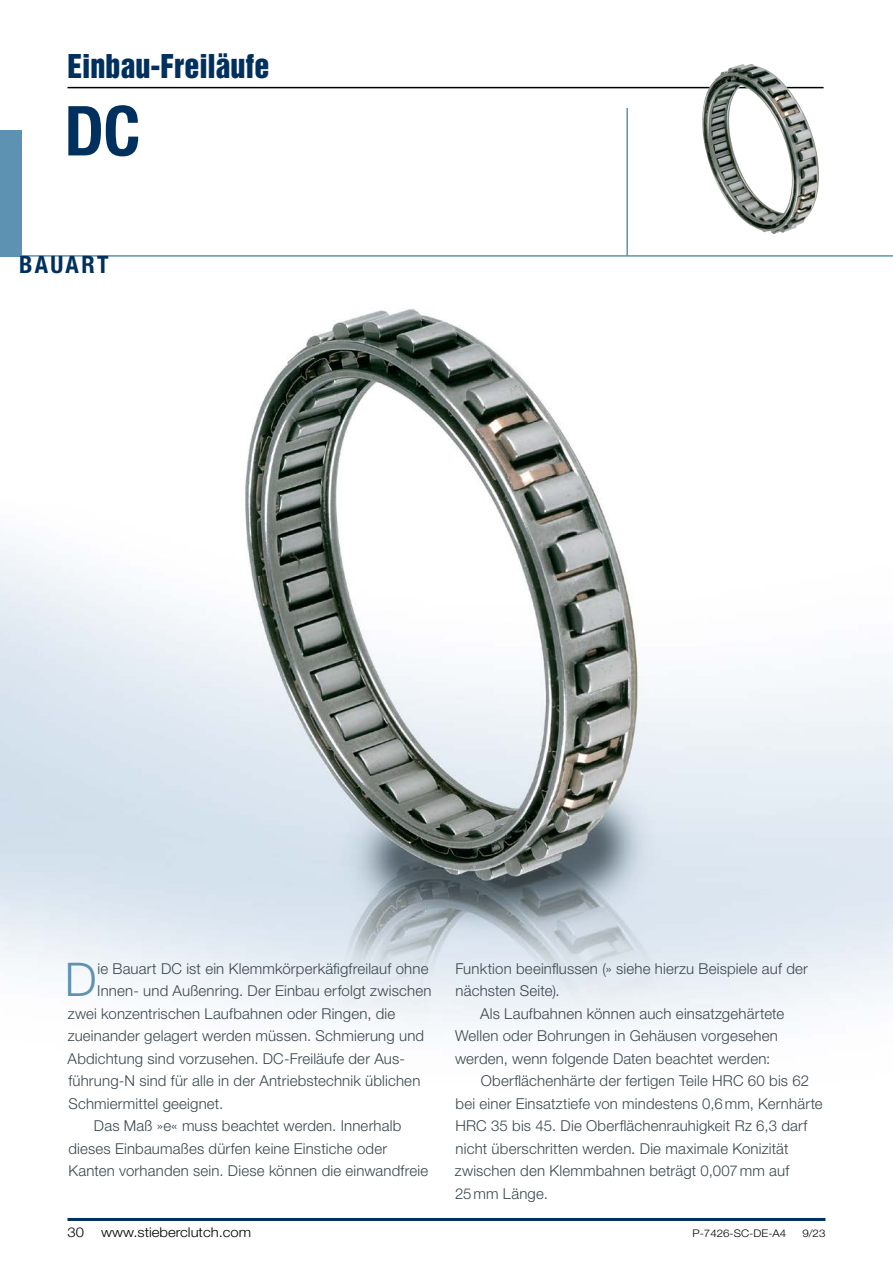
<style>
.page{position:relative;width:893px;height:1263px;background:#fff}
.page>*{position:absolute;margin:0;border:0;box-sizing:border-box;transform-origin:0 0}
.t1{font:700 condensed 69px "Helvetica Neue LT Std";color:#00305e}
.t2{font:300 46.5px "Helvetica Neue LT Std";color:#5d92b2}
.t3{font:30px "Helvetica Inserat LT Std";color:#00305e}
.t4{font:700 condensed 24px "Helvetica Neue LT Std";letter-spacing:.095em;color:#00305e}
.t5{font:300 15px "Helvetica Neue LT Std";letter-spacing:.01em;color:#3a464d}
.t6{font:300 13.5px "Helvetica Neue LT Std";color:#000;scale:1.1 1}
.t7{font:300 10.5px "Helvetica Neue LT Std";color:#000;scale:1.1 1}
</style>
<div class="page">
<hr style="left:68px;top:87px;width:756px;height:1px;background:#000">
<img style="left:0;top:309px;width:893px;height:719px">
<hr style="left:626px;top:108px;width:2px;height:148px;background:#5d92b2">
<hr style="left:0;top:255px;width:893px;height:2px;background:#5d92b2">
<div style="left:0;top:130px;width:21px;height:126px;background:#5d92b2"></div>
<img style="left:701px;top:64px;width:119px;height:170px">
<hr style="left:68px;top:1218px;width:757px;height:3px;background:#00305e">
<h3 class="t3" style="left:68px;top:48px;width:203px">Einbau-Freiläufe</h3>
<h1 class="t1" style="left:64px;top:89px;width:77px">DC</h1>
<h3 class="t4" style="left:19px;top:250px;width:91px">BAUART</h3>
<h2 class="t2" style="left:65px;top:951px;width:33px">D</h2>
<p class="t5" style="left:98px;top:959px;width:332px">ie Bauart DC ist ein Klemmkörperkäfigfreilauf ohne</p>
<p class="t5" style="left:97px;top:982px;width:336px">Innen- und Außenring. Der Einbau erfolgt zwischen</p>
<p class="t5" style="left:68px;top:1004px;width:329px">zwei konzentrischen Laufbahnen oder Ringen, die</p>
<p class="t5" style="left:68px;top:1027px;width:358px">zueinander gelagert werden müssen. Schmierung und</p>
<p class="t5" style="left:68px;top:1049px;width:339px">Abdichtung sind vorzusehen. DC-Freiläufe der Aus-</p>
<p class="t5" style="left:68px;top:1072px;width:353px">führung-N sind für alle in der Antriebstechnik üblichen</p>
<p class="t5" style="left:68px;top:1094px;width:156px">Schmiermittel geeignet.</p>
<p class="t5" style="left:94px;top:1117px;width:309px">Das Maß »e« muss beachtet werden. Innerhalb</p>
<p class="t5" style="left:68px;top:1139px;width:320px">dieses Einbaumaßes dürfen keine Einstiche oder</p>
<p class="t5" style="left:68px;top:1162px;width:361px">Kanten vorhanden sein. Diese können die einwandfreie</p>
<p class="t5" style="left:455px;top:959px;width:354px">Funktion beeinflussen (» siehe hierzu Beispiele auf der</p>
<p class="t5" style="left:456px;top:982px;width:106px">nächsten Seite).</p>
<p class="t5" style="left:480px;top:1004px;width:306px">Als Laufbahnen können auch einsatzgehärtete</p>
<p class="t5" style="left:455px;top:1027px;width:324px">Wellen oder Bohrungen in Gehäusen vorgesehen</p>
<p class="t5" style="left:455px;top:1049px;width:317px">werden, wenn folgende Daten beachtet werden:</p>
<p class="t5" style="left:481px;top:1072px;width:330px">Oberflächenhärte der fertigen Teile HRC 60 bis 62</p>
<p class="t5" style="left:456px;top:1094px;width:369px">bei einer Einsatztiefe von mindestens 0,6mm, Kernhärte</p>
<p class="t5" style="left:455px;top:1117px;width:353px">HRC 35 bis 45. Die Oberflächenrauhigkeit Rz 6,3 darf</p>
<p class="t5" style="left:456px;top:1139px;width:334px">nicht überschritten werden. Die maximale Konizität</p>
<p class="t5" style="left:455px;top:1162px;width:336px">zwischen den Klemmbahnen beträgt 0,007mm auf</p>
<p class="t5" style="left:455px;top:1184px;width:94px">25mm Länge.</p>
<p class="t6" style="left:68px;top:1223px;width:17px">30</p>
<p class="t6" style="left:101px;top:1223px;width:138px">www.stieberclutch.com</p>
<p class="t7" style="left:692px;top:1226px;width:87px">P-7426-SC-DE-A4</p>
<p class="t7" style="left:802px;top:1226px;width:23px">9/23</p>
</div>
